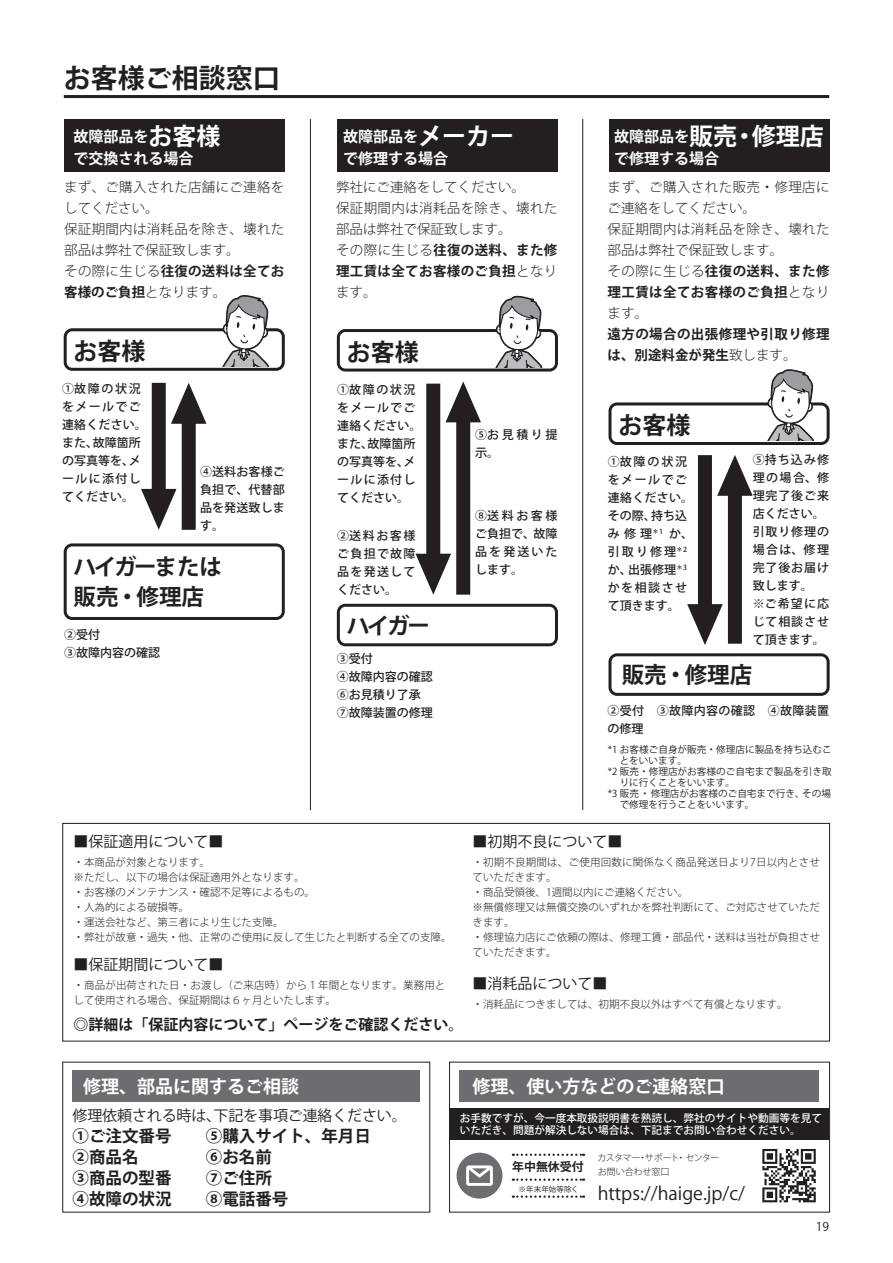
<style>
.page{position:relative;width:893px;height:1263px;background:#fff}
.page>*{position:absolute;margin:0;border:0;box-sizing:border-box;transform-origin:0 0}
.t1{font:700 27px "Koz Go Pro";color:#231f20}
.t2{font:700 24px "Koz Go Pr 6 N";color:#fff}
.t3{font:700 24px "Koz Go Pr 6 N";color:#231f20}
.t4{font:700 22.5px/30px "Koz Go Pr 6 N";color:#231f20}
.t5{font:18.15px "Koz Go Pr 6 N";color:#231f20}
.t6{font:700 18px "Koz Go Pr 6 N";color:#fff}
.t7{font:700 16.5px/21px "Koz Go Pr 6 N";color:#231f20}
.t8{font:15px "Koz Go Pr 6 N";color:#231f20}
.t9{font:700 15px/22.5px "Koz Go Pr 6 N";color:#fff}
.t10{font:700 15px "Koz Go Pr 6 N";color:#231f20}
.t11{font:300 13.5px/21px "Koz Go Pr 6 N";letter-spacing:.02em;color:#231f20}
.t12{font:300 13.5px/21px "Koz Go Pr 6 N";color:#231f20}
.t13{font:700 13.5px/21px "Koz Go Pr 6 N";letter-spacing:.03em;color:#231f20}
.t14{font:500 12px/18px "Koz Go Pr 6 N";letter-spacing:.025em;color:#231f20}
.t15{font:500 12px/18px "Koz Go Pr 6 N";letter-spacing:.075em;color:#231f20}
.t16{font:500 12px/18px "Koz Go Pr 6 N";letter-spacing:.125em;color:#231f20}
.t17{font:500 12px/18px "Koz Go Pr 6 N";letter-spacing:.005em;color:#231f20}
.t18{font:500 12px/18px "Koz Go Pr 6 N";color:#231f20}
.t19{font:12px "Koz Go Pro";color:#231f20}
.t20{font:700 11.85px "Koz Go Pr 6 N";color:#231f20}
.t21{font:500 10.65px/12px "Koz Go Pr 6 N";color:#fff}
.t22{font:300 10.5px/15px "Koz Go Pr 6 N";color:#231f20}
.t23{font:9.6px/10.9px "Koz Go Pr 6 N";color:#231f20}
.t24{font:300 9px/14px "Koz Go Pr 6 N";letter-spacing:-.01em;color:#231f20}
.t25{font:7.65px "Koz Go Pr 6 N";color:#231f20}
.s1{font-size:24px}
.s2{font-weight:700}
.s3{font-size:15px}
.s4{font-weight:300}
</style>
<div class="page">
<svg style="left:64px;top:543px;width:221px;height:77px"></svg>
<div style="left:64px;top:119px;width:220px;height:52px;background:#231f20"></div>
<div style="left:337px;top:119px;width:220px;height:52px;background:#231f20"></div>
<div style="left:609px;top:119px;width:220px;height:52px;background:#231f20"></div>
<svg style="left:141px;top:383px;width:65px;height:147px"></svg>
<svg style="left:415px;top:381px;width:66px;height:214px"></svg>
<hr style="left:310px;top:119px;width:1px;height:691px;background:#231f20">
<hr style="left:582px;top:119px;width:1px;height:691px;background:#231f20">
<div style="left:73px;top:1070px;width:347px;height:31px;background:#6c6d70"></div>
<div style="left:460px;top:1070px;width:359px;height:31px;background:#6c6d70"></div>
<div style="left:449px;top:1108px;width:380px;height:31px;background:#231f20"></div>
<svg style="left:64px;top:295px;width:221px;height:76px"></svg>
<svg style="left:337px;top:604px;width:221px;height:42px"></svg>
<svg style="left:337px;top:295px;width:221px;height:77px"></svg>
<svg style="left:687px;top:455px;width:66px;height:190px"></svg>
<svg style="left:608px;top:653px;width:222px;height:43px"></svg>
<svg style="left:608px;top:369px;width:222px;height:76px"></svg>
<div style="left:62px;top:823px;width:768px;height:218px;border:1px solid #231f20"></div>
<div style="left:449px;top:1062px;width:381px;height:150px;border:1px solid #231f20"></div>
<svg style="left:762px;top:1149px;width:54px;height:53px"></svg>
<svg style="left:513px;top:1154px;width:71px;height:2px"></svg>
<svg style="left:513px;top:1178px;width:71px;height:3px"></svg>
<svg style="left:513px;top:1195px;width:71px;height:3px"></svg>
<svg style="left:457px;top:1153px;width:45px;height:45px"></svg>
<hr style="left:64px;top:95px;width:765px;height:3px;background:#231f20">
<h1 class="t1" style="left:64px;top:60px;width:217px">お客様ご相談窓口</h1>
<h3 class="t9" style="left:73px;top:125px;width:149px">故障部品を<span class="s1">お客様</span>で交換される場合</h3>
<p class="t11" style="left:64px;top:177px;width:222px">まず、ご購入された店舗にご連絡をしてください。<br>保証期間内は消耗品を除き、壊れた部品は弊社で保証致します。<br>その際に生じる<span class="s2">往復の送料は全てお客様のご負担</span>となります。</p>
<h2 class="t3" style="left:73px;top:338px;width:73px">お客様</h2>
<p class="t14" style="left:62px;top:380px;width:86px">①故障の状況をメールでご連絡ください。また、故障箇所の写真等を、メールに添付してください。</p>
<p class="t14" style="left:200px;top:463px;width:86px;text-align:justify">④送料お客様ご負担で、代替部品を発送致します。</p>
<h3 class="t4" style="left:73px;top:552px;width:150px">ハイガーまたは販売・修理店</h3>
<p class="t18" style="left:64px;top:626px;width:98px">②受付<br>③故障内容の確認</p>
<h3 class="t9" style="left:343px;top:125px;width:172px">故障部品を<span class="s1">メーカー</span>で修理する場合</h3>
<p class="t12" style="left:336px;top:177px;width:223px">弊社にご連絡をしてください。<br>保証期間内は消耗品を除き、壊れた部品は弊社で保証致します。<br>その際に生じる<span class="s2">往復の送料、また修理工賃は全てお客様のご負担</span>となります。</p>
<h2 class="t3" style="left:347px;top:339px;width:74px">お客様</h2>
<p class="t17" style="left:337px;top:381px;width:86px">①故障の状況をメールでご連絡ください。また、故障箇所の写真等を、メールに添付してください。</p>
<p class="t14" style="left:337px;top:527px;width:80px;text-align:justify">②送料お客様ご負担で故障品を発送してください。</p>
<h3 class="t4" style="left:347px;top:612px;width:85px">ハイガー</h3>
<p class="t18" style="left:337px;top:650px;width:97px">③受付<br>④故障内容の確認<br>⑥お見積り了承<br>⑦故障装置の修理</p>
<p class="t14" style="left:475px;top:426px;width:84px">⑤お見積り提示。</p>
<p class="t14" style="left:475px;top:507px;width:84px;text-align:justify">⑧送料お客様ご負担で、故障品を発送いたします。</p>
<h2 class="t2" style="left:614px;top:123px;width:211px"><span class="s3">故障部品を</span>販売・修理店</h2>
<h3 class="t9" style="left:614px;top:148px;width:106px">で修理する場合</h3>
<p class="t11" style="left:607px;top:177px;width:224px">まず、ご購入された販売・修理店にご連絡をしてください。<br>保証期間内は消耗品を除き、壊れた部品は弊社で保証致します。<br>その際に生じる<span class="s2">往復の送料、また修理工賃は全てお客様のご負担</span>となります。</p>
<p class="t13" style="left:607px;top:324px;width:224px">遠方の場合の出張修理や引取り修理は、別途料金が発生<span class="s4">致します。</span></p>
<h2 class="t3" style="left:618px;top:412px;width:73px">お客様</h2>
<p class="t16" style="left:608px;top:453px;width:87px">①故障の状況をメールでご連絡ください。その際、持ち込み修理<sup>＊1</sup> か、引取り修理<sup>＊2</sup>か、出張修理<sup>＊3</sup>かを相談させて頂きます。</p>
<p class="t15" style="left:753px;top:451px;width:78px">⑤持ち込み修理の場合、修理完了後ご来店ください。引取り修理の場合は、修理完了後お届け致します。<br>※ご希望に応じて相談させて頂きます。</p>
<h3 class="t4" style="left:622px;top:660px;width:132px">販売・修理店</h3>
<p class="t14" style="left:607px;top:702px;width:223px">②受付　③故障内容の確認　④故障装置の修理</p>
<p class="t23" style="left:608px;top:744px;width:225px">*1 お客様ご自身が販売・修理店に製品を持ち込むこ　 とをいいます。<br>*2 販売・修理店がお客様のご自宅まで製品を引き取　 りに行くことをいいます。<br>*3 販売・修理店がお客様のご自宅まで行き、その場　 で修理を行うことをいいます。</p>
<h3 class="t8" style="left:73px;top:833px;width:151px">■保証適用について■</h3>
<p class="t22" style="left:73px;top:855px;width:380px">・本商品が対象となります。<br>※ただし、以下の場合は保証適用外となります。<br>・お客様のメンテナンス・確認不足等によるもの。<br>・人為的による破損等。<br>・運送会社など、第三者により生じた支障。<br>・弊社が故意・過失・他、正常のご使用に反して生じたと判断する全ての支障。</p>
<h3 class="t8" style="left:73px;top:956px;width:151px">■保証期間について■</h3>
<p class="t22" style="left:73px;top:978px;width:373px">・商品が出荷された日・お渡し（ご来店時）から１年間となります。業務用として使用される場合、保証期間は６ヶ月といたします。</p>
<h3 class="t10" style="left:73px;top:1016px;width:392px">◎詳細は「保証内容について」ページをご確認ください。</h3>
<h3 class="t8" style="left:473px;top:833px;width:151px">■初期不良について■</h3>
<p class="t22" style="left:473px;top:855px;width:349px">・初期不良期間は、ご使用回数に関係なく商品発送日より7日以内とさせていただきます。<br>・商品受領後、1週間以内にご連絡ください。<br>※無償修理又は無償交換のいずれかを弊社判断にて、ご対応させていただきます。<br>・修理協力店にご依頼の際は、修理工賃・部品代・送料は当社が負担させていただきます。</p>
<h3 class="t8" style="left:473px;top:975px;width:136px">■消耗品について■</h3>
<p class="t22" style="left:473px;top:996px;width:316px">・消耗品につきましては、初期不良以外はすべて有償となります。</p>
<h3 class="t6" style="left:83px;top:1076px;width:217px">修理、部品に関するご相談</h3>
<h3 class="t7" style="left:73px;top:1126px;width:100px">①ご注文番号<br>②商品名<br>③商品の型番<br>④故障の状況</h3>
<h3 class="t7" style="left:206px;top:1126px;width:166px">⑤購入サイト、年月日<br>⑥お名前<br>⑦ご住所<br>⑧電話番号</h3>
<h3 class="t8" style="left:73px;top:1107px;width:336px">修理依頼される時は、下記を事項ご連絡ください。</h3>
<h3 class="t6" style="left:473px;top:1076px;width:253px">修理、使い方などのご連絡窓口</h3>
<p class="t21" style="left:460px;top:1112px;width:364px">お手数ですが、今一度本取扱説明書を熟読し、弊社のサイトや動画等を見ていただき、問題が解決しない場合は、下記までお問い合わせください。</p>
<p class="t24" style="left:597px;top:1151px;width:124px">カスタマー・サポート・ センターお問い合わせ窓口</p>
<h3 class="t5" style="left:598px;top:1183px;width:149px">https://haige.jp/c/</h3>
<p class="t20" style="left:512px;top:1160px;width:73px">年中無休受付</p>
<p class="t25" style="left:519px;top:1185px;width:62px">※年末年始等除く</p>
<p class="t19" style="left:816px;top:1219px;width:15px">19</p>
</div>
